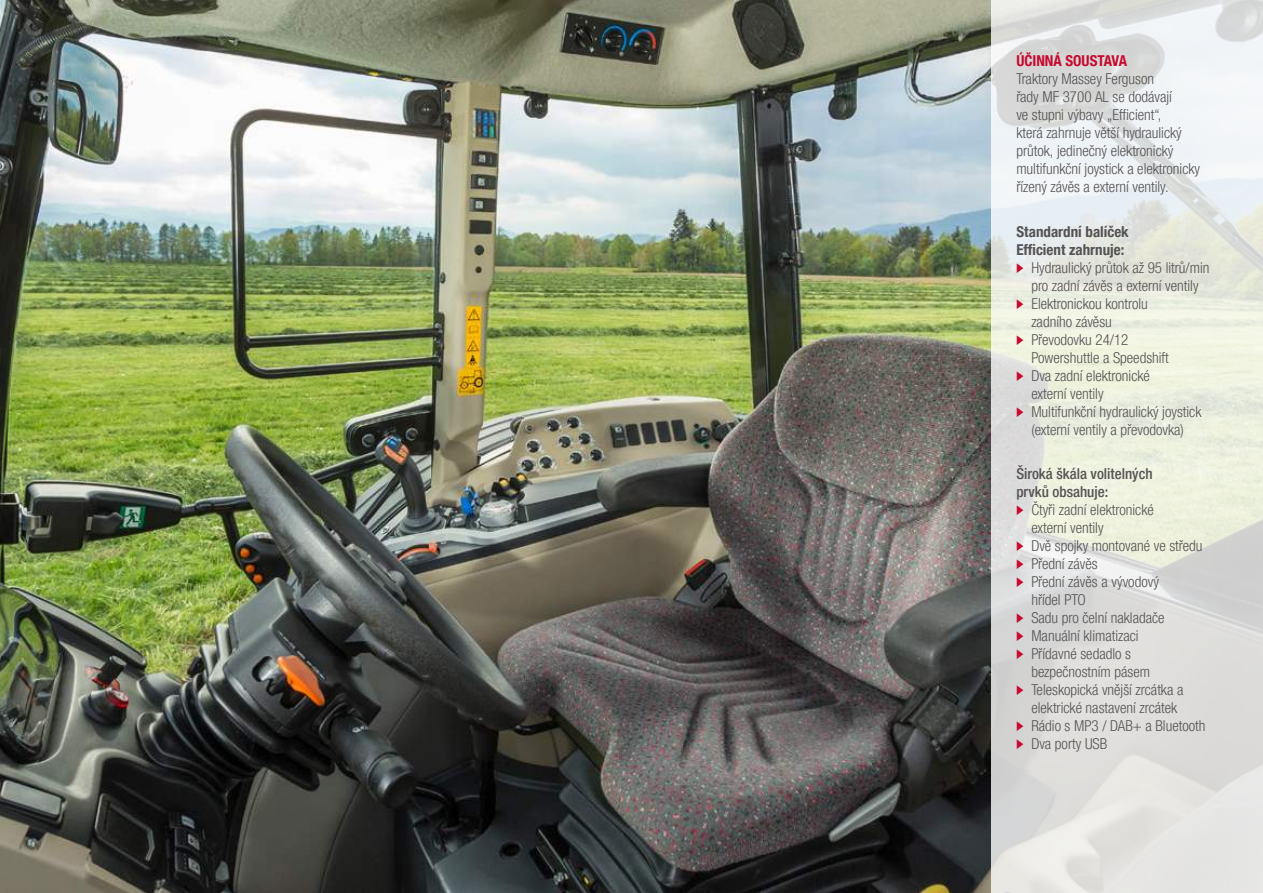
<style>
.page{position:relative;width:1263px;height:893px;background:#fff}
.page>*{position:absolute;margin:0;border:0;box-sizing:border-box;transform-origin:0 0}
.t1{font:300 condensed 15px/18px "Helvetica Neue LTW1 G";color:#555253}
.t2{font:500 condensed 15px/18px "Helvetica Neue LTW1 G";color:#555253}
.t3{font:700 condensed 15px/18px "Helvetica Neue LTW1 G";color:#555253}
.t4{font:700 condensed 15px "Helvetica Neue LTW1 G";color:#c7092f}
</style>
<div class="page">
<img style="left:0;top:0;width:991px;height:893px">
<svg style="left:991px;top:0;width:272px;height:893px;background:#e4e6e0"></svg>
<svg style="left:1017px;top:263px;width:6px;height:9px"></svg>
<svg style="left:1017px;top:299px;width:6px;height:9px"></svg>
<svg style="left:1017px;top:335px;width:6px;height:9px"></svg>
<svg style="left:1017px;top:371px;width:6px;height:9px"></svg>
<svg style="left:1017px;top:407px;width:6px;height:9px"></svg>
<svg style="left:1017px;top:505px;width:6px;height:10px"></svg>
<svg style="left:1017px;top:541px;width:6px;height:10px"></svg>
<svg style="left:1017px;top:559px;width:6px;height:10px"></svg>
<svg style="left:1017px;top:577px;width:6px;height:10px"></svg>
<svg style="left:1017px;top:613px;width:6px;height:10px"></svg>
<svg style="left:1017px;top:631px;width:6px;height:10px"></svg>
<svg style="left:1017px;top:649px;width:6px;height:10px"></svg>
<svg style="left:1017px;top:685px;width:6px;height:10px"></svg>
<svg style="left:1017px;top:721px;width:6px;height:10px"></svg>
<svg style="left:1017px;top:739px;width:6px;height:10px"></svg>
<p class="t4" style="left:1016px;top:52px;width:112px">ÚČINNÁ SOUSTAVA</p>
<p class="t1" style="left:1016px;top:70px;width:185px">Traktory Massey Ferguson<br>řady MF 3700 AL se dodávají<br>ve stupni výbavy „Efficient“,<br>která zahrnuje větší hydraulický průtok, jedinečný elektronický multifunkční joystick a elektronicky řízený závěs a externí ventily.</p>
<p class="t3" style="left:1016px;top:222px;width:114px">Standardní balíček<br>Efficient zahrnuje:</p>
<p class="t1" style="left:1031px;top:258px;width:180px">Hydraulický průtok až 95 litrů/min pro zadní závěs a externí ventily<br>Elektronickou kontrolu<br>zadního závěsu<br>Převodovku 24/12<br>Powershuttle a Speedshift<br>Dva zadní elektronické<br>externí ventily<br>Multifunkční hydraulický joystick (externí ventily a převodovka)</p>
<p class="t2" style="left:1016px;top:465px;width:138px">Široká škála volitelných prvků obsahuje:</p>
<p class="t1" style="left:1031px;top:501px;width:176px">Čtyři zadní elektronické<br>externí ventily<br>Dvě spojky montované ve středu<br>Přední závěs<br>Přední závěs a vývodový<br>hřídel PTO<br>Sadu pro čelní nakladače<br>Manuální klimatizaci<br>Přídavné sedadlo s bezpečnostním pásem<br>Teleskopická vnější zrcátka a elektrické nastavení zrcátek<br>Rádio s MP3 / DAB+ a Bluetooth<br>Dva porty USB</p>
</div>
